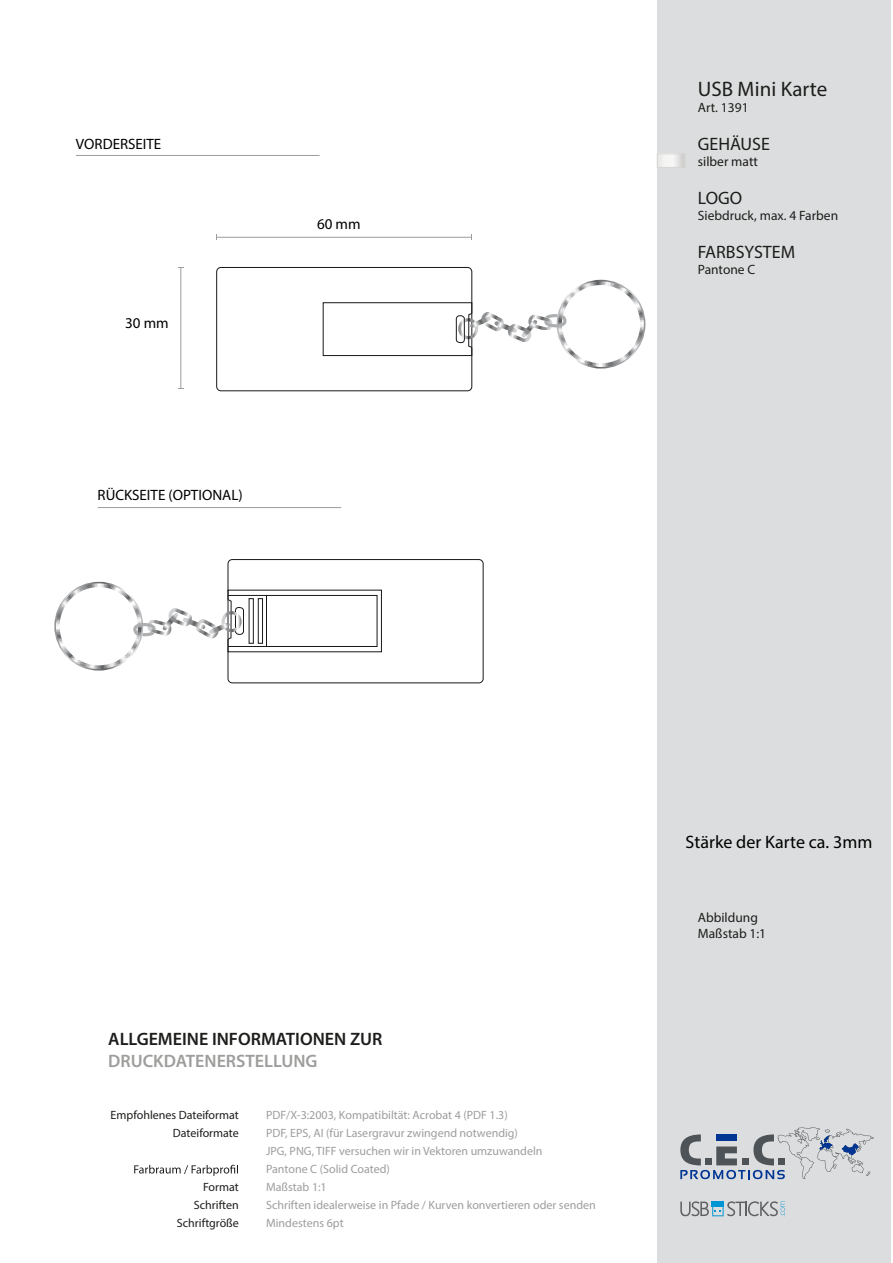
<style>
.page{position:relative;width:893px;height:1263px;background:#fff}
.page>*{position:absolute;margin:0;border:0;box-sizing:border-box;transform-origin:0 0}
.t1{font:21px "Myriad Pro";color:#1d1d1b}
.t2{font:600 18px "Myriad Pro";color:#1d1d1b}
.t3{font:18px "Myriad Pro";color:#1d1d1b}
.t4{font:600 18px "Myriad Pro";color:#9d9d9c}
.t5{font:18px "Myriad Pro";color:#000}
.t6{font:15px "Myriad Pro";color:#000}
.t7{font:13.5px/16.2px "Myriad Pro";color:#1d1d1b}
.t8{font:12px/18px "Myriad Pro";color:#9d9d9c}
.t9{font:12px/18px "Myriad Pro";color:#1d1d1b;text-align:right}
</style>
<div class="page">
<div style="left:657px;top:0;width:234px;height:1263px;background:#dcddde"></div>
<svg style="left:134px;top:1165px;width:104px;height:11px"></svg>
<svg style="left:680px;top:1127px;width:194px;height:52px"></svg>
<svg style="left:680px;top:1201px;width:105px;height:15px"></svg>
<svg style="left:659px;top:156px;width:25px;height:10px"></svg>
<div style="left:657px;top:154px;width:29px;height:14px;border:1px solid #d6d6d4"></div>
<hr style="left:216px;top:237px;width:255px;height:1px;background:#9d9d9c">
<hr style="left:76px;top:155px;width:244px;height:1px;background:#9d9d9c">
<hr style="left:180px;top:267px;width:1px;height:121px;background:#9d9d9c">
<div style="left:228px;top:559px;width:255px;height:124px;border:1px solid #1a171b;border-radius:4px"></div>
<svg style="left:56px;top:376px;width:326px;height:293px"></svg>
<div style="left:266px;top:595px;width:111px;height:52px;border:1px solid #1a171b"></div>
<div style="left:249px;top:598px;width:5px;height:45px;border:1px solid #1a171b"></div>
<div style="left:258px;top:598px;width:5px;height:45px;border:1px solid #1a171b"></div>
<div style="left:228px;top:595px;width:39px;height:52px;border:1px solid #1a171b"></div>
<div style="left:217px;top:267px;width:255px;height:124px;background:#fff;border-radius:4px"></div>
<div style="left:216px;top:267px;width:256px;height:124px;border:1px solid #1a171b;border-radius:4px"></div>
<svg style="left:323px;top:234px;width:321px;height:133px"></svg>
<p class="t6" style="left:76px;top:135px;width:87px">VORDERSEITE</p>
<p class="t6" style="left:125px;top:314px;width:45px">30 mm</p>
<p class="t6" style="left:98px;top:486px;width:147px">RÜCKSEITE (OPTIONAL)</p>
<p class="t6" style="left:317px;top:215px;width:45px">60 mm</p>
<h1 class="t1" style="left:698px;top:76px;width:131px">USB Mini Karte</h1>
<p class="t7" style="left:698px;top:99px;width:52px">Art. 1391</p>
<h2 class="t3" style="left:698px;top:133px;width:74px">GEHÄUSE</h2>
<p class="t7" style="left:698px;top:153px;width:62px">silber matt</p>
<h2 class="t3" style="left:698px;top:187px;width:46px">LOGO</h2>
<p class="t7" style="left:698px;top:207px;width:142px">Siebdruck, max. 4 Farben</p>
<h2 class="t3" style="left:698px;top:241px;width:99px">FARBSYSTEM</h2>
<p class="t7" style="left:698px;top:261px;width:59px">Pantone C</p>
<h2 class="t2" style="left:108px;top:1027px;width:276px">ALLGEMEINE INFORMATIONEN ZUR</h2>
<h2 class="t4" style="left:108px;top:1049px;width:211px">DRUCKDATENERSTELLUNG</h2>
<p class="t9" style="left:111px;top:1106px;width:130px">Empfohlenes Dateiformat<br>Dateiformate</p>
<p class="t9" style="left:177px;top:1178px;width:63px">Format<br>Schriften<br>Schriftgröße</p>
<p class="t8" style="left:266px;top:1106px;width:331px">PDF/X-3:2003, Kompatibiltät: Acrobat 4 (PDF 1.3)<br>PDF, EPS, AI (für Lasergravur zwingend notwendig)<br>JPG, PNG, TIFF versuchen wir in Vektoren umzuwandeln<br>Pantone C (Solid Coated)<br>Maßstab 1:1<br>Schriften idealerweise in Pfade / Kurven konvertieren oder senden Mindestens 6pt</p>
<h2 class="t5" style="left:686px;top:831px;width:188px">Stärke der Karte ca. 3mm</h2>
<p class="t7" style="left:698px;top:909px;width:70px">Abbildung<br>Maßstab 1:1</p>
</div>
